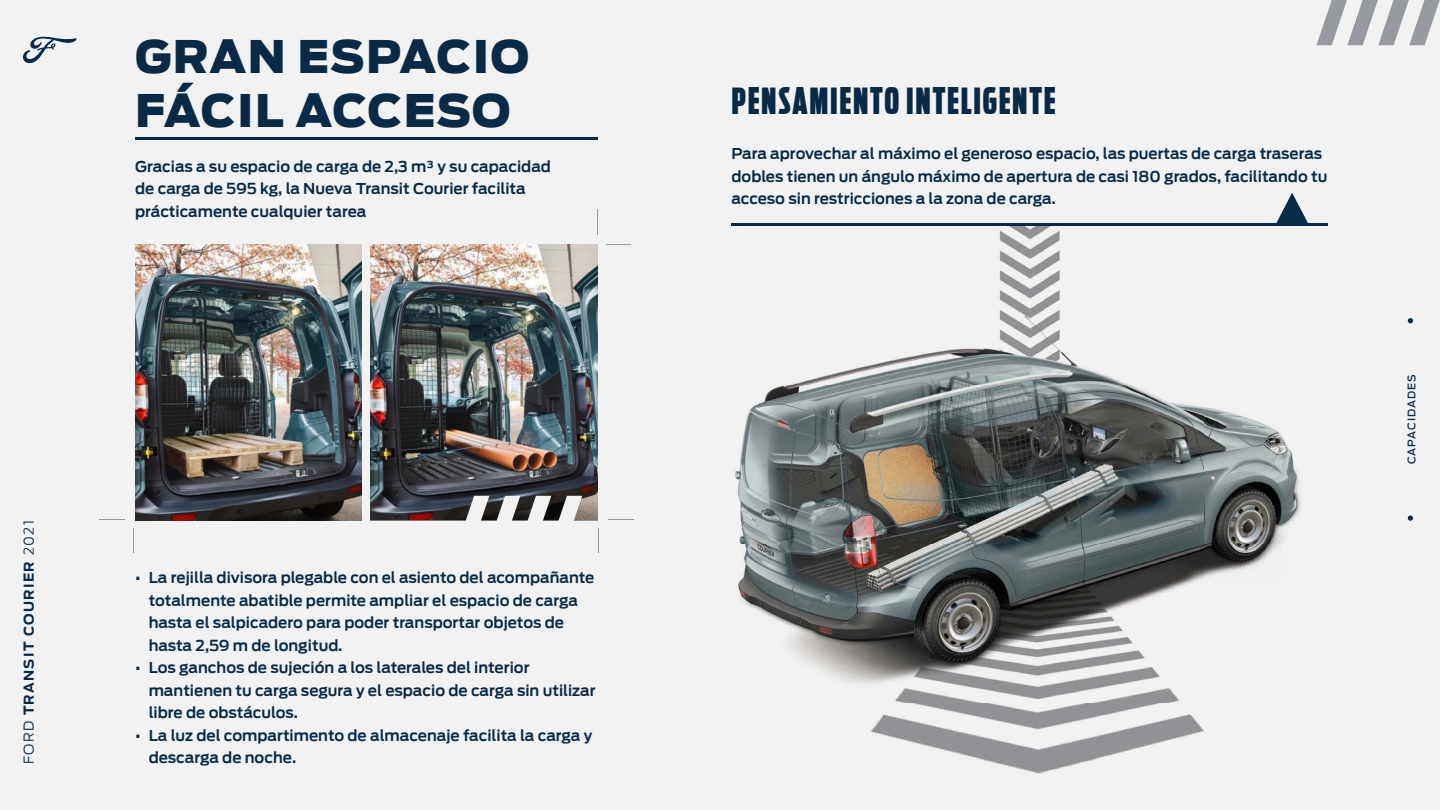
<style>
.page{position:relative;width:1440px;height:810px;background:#f2f2f2}
.page>*{position:absolute;margin:0;border:0;box-sizing:border-box;transform-origin:0 0}
.t1{font:45px/54px "Ford Antenna Black";letter-spacing:.02em;color:#092a46}
.t2{font:36px "Ford Antenna Comp Black";letter-spacing:.05em;color:#092a46}
.t3{font:15px/22.5px "Ford Antenna Semibold";color:#092a46}
.t4{font:13.5px "Ford Antenna Bold";letter-spacing:.1em;color:#092a46}
.t5{font:10.5px "Ford Antenna Medium";letter-spacing:.095em;color:#092a46}
.s1{font-family:"Ford Antenna Light"}
</style>
<div class="page">
<img style="left:402px;top:226px;width:990px;height:584px">
<hr style="left:135px;top:137px;width:463px;height:3px;background:#092a46">
<svg style="left:1316px;top:0;width:124px;height:45px"></svg>
<img style="left:135px;top:244px;width:227px;height:276px">
<img style="left:371px;top:244px;width:226px;height:276px">
<svg style="left:458px;top:496px;width:124px;height:46px"></svg>
<svg style="left:597px;top:209px;width:1px;height:25px"></svg>
<svg style="left:606px;top:244px;width:25px;height:1px"></svg>
<svg style="left:608px;top:519px;width:25px;height:1px"></svg>
<svg style="left:598px;top:528px;width:1px;height:24px"></svg>
<svg style="left:99px;top:519px;width:25px;height:1px"></svg>
<svg style="left:134px;top:528px;width:1px;height:24px"></svg>
<svg style="left:1408px;top:318px;width:5px;height:5px"></svg>
<svg style="left:1408px;top:515px;width:5px;height:6px"></svg>
<svg style="left:23px;top:36px;width:54px;height:27px"></svg>
<hr style="left:731px;top:223px;width:597px;height:3px;background:#092a46">
<svg style="left:1276px;top:193px;width:33px;height:30px"></svg>
<h1 class="t1" style="left:135px;top:25px;width:396px">GRAN ESPACIO<br>FÁCIL ACCESO</h1>
<p class="t3" style="left:135px;top:153px;width:417px">Gracias a su espacio de carga de 2,3 m³ y su capacidad de carga de 595 kg, la Nueva Transit Courier facilita prácticamente cualquier tarea</p>
<p class="t4" style="left:17px;top:764px;width:245px;rotate:-90deg"><span class="s1">FORD</span> TRANSIT COURIER <span class="s1">2021</span></p>
<p class="t3" style="left:149px;top:565px;width:447px;text-indent:-14px">• La rejilla divisora plegable con el asiento del acompañante totalmente abatible permite ampliar el espacio de carga hasta el salpicadero para poder transportar objetos de hasta 2,59 m de longitud.</p>
<p class="t3" style="left:149px;top:655px;width:449px;text-indent:-14px">• Los ganchos de sujeción a los laterales del interior mantienen tu carga segura y el espacio de carga sin utilizar libre de obstáculos.</p>
<p class="t3" style="left:135px;top:723px;width:459px">• La luz del compartimento de almacenaje facilita la carga y</p>
<p class="t3" style="left:149px;top:745px;width:149px">descarga de noche.</p>
<h2 class="t2" style="left:731px;top:69px;width:326px">PENSAMIENTO INTELIGENTE</h2>
<p class="t3" style="left:731px;top:141px;width:598px">Para aprovechar al máximo el generoso espacio, las puertas de carga traseras dobles tienen un ángulo máximo de apertura de casi 180 grados, facilitando tu acceso sin restricciones a la zona de carga.</p>
<p class="t5" style="left:1402px;top:464px;width:91px;rotate:-90deg">CAPACIDADES</p>
</div>
